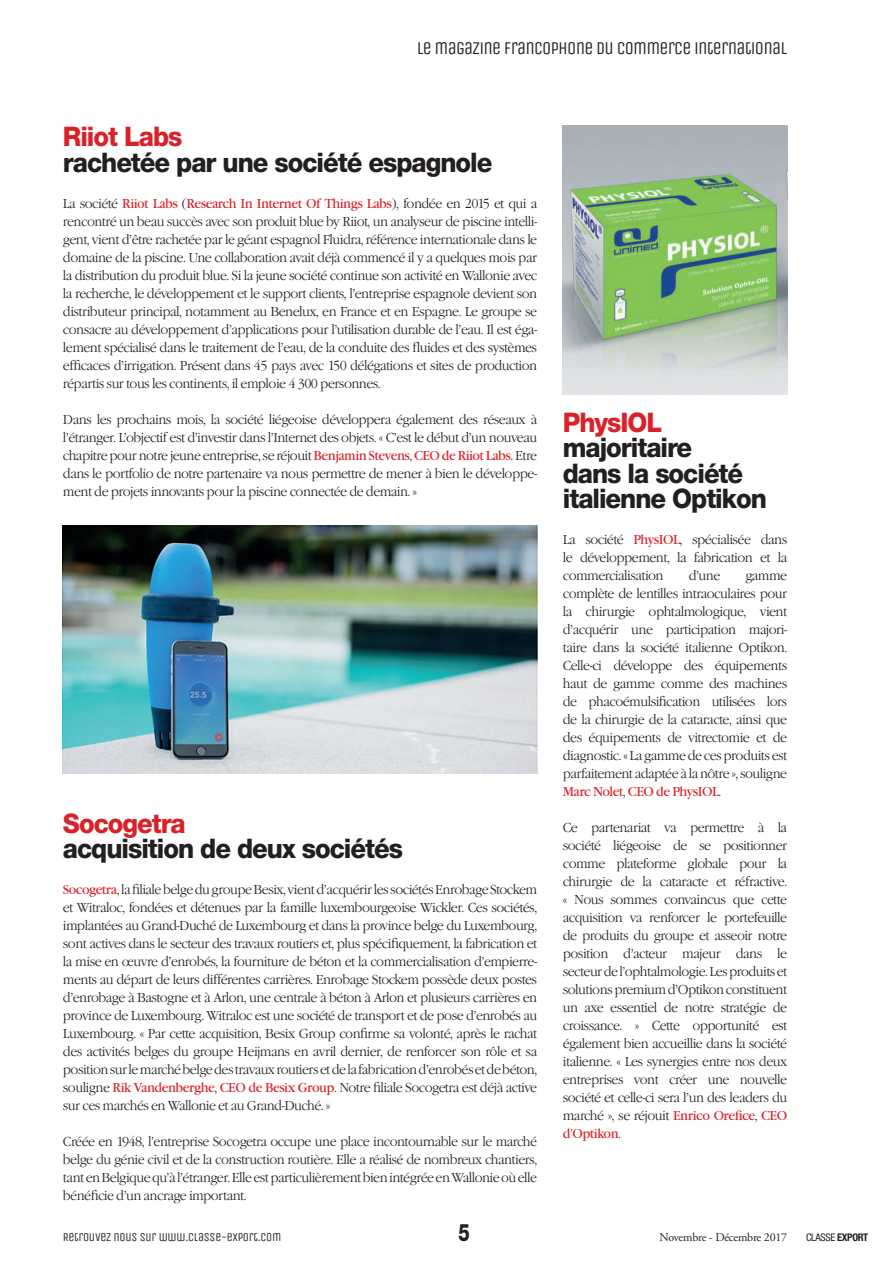
<style>
.page{position:relative;width:893px;height:1263px;background:#fff}
.page>*{position:absolute;margin:0;border:0;box-sizing:border-box;transform-origin:0 0}
.t1{font:800 27px/25.5px "Helvetica Neue";letter-spacing:-.04em;color:#231f20;scale:.95 1}
.t2{font:800 27px "Helvetica Neue";letter-spacing:-.04em;color:#da2128;scale:.95 1}
.t3{font:800 24px "Helvetica Neue";color:#231f20;scale:.75 1}
.t4{font:18px "Unica One";letter-spacing:-.04em;color:#231f20}
.t5{font:300 13.5px/18px "Garamond Itc T";letter-spacing:-.04em;color:#231f20;text-align:justify;scale:.95 1}
.t6{font:12px "Unica One";letter-spacing:-.02em;color:#231f20}
.t7{font:12px "Adobe Garamond";letter-spacing:-.02em;color:#231f20}
.t8{font:condensed 10.5px "Helvetica Neue";letter-spacing:-.03em;color:#231f20}
.s1{font-weight:400;color:#da2128}
.s2{font-weight:700}
</style>
<div class="page">
<img style="left:63px;top:526px;width:474px;height:247px">
<img style="left:563px;top:125px;width:224px;height:269px">
<h3 class="t4" style="left:417px;top:38px;width:372px">LE MAGAZINE FRANCOPHONE DU COMMERCE INTERNATIONAL</h3>
<h1 class="t2" style="left:63px;top:120px;width:127px">Riiot Labs</h1>
<h1 class="t1" style="left:63px;top:149px;width:453px">rachetée par une société espagnole</h1>
<p class="t5" style="left:63px;top:194px;width:501px">La société <span class="s1">Riiot Labs</span> (<span class="s1">Research In Internet Of Things Labs</span>), fondée en 2015 et qui a rencontré un beau succès avec son produit blue by Riiot, un analyseur de piscine intelli&shy;gent, vient d’être rachetée par le géant espagnol Fluidra, référence internationale dans le domaine de la piscine. Une collaboration avait déjà commencé il y a quelques mois par la distribution du produit blue. Si la jeune société continue son activité en Wallonie avec la recherche, le développement et le support clients, l’entreprise espagnole devient son distributeur principal, notamment au Benelux, en France et en Espagne. Le groupe se consacre au développement d’applications pour l’utilisation durable de l’eau. Il est éga&shy;lement spécialisé dans le traitement de l’eau, de la conduite des fluides et des systèmes efficaces d’irrigation. Présent dans 45 pays avec 150 délégations et sites de production répartis sur tous les continents, il emploie 4 300 personnes.</p>
<p class="t5" style="left:63px;top:410px;width:501px">Dans les prochains mois, la société liégeoise développera également des réseaux à l’étranger. L’objectif est d’investir dans l’Internet des objets. « C’est le début d’un nouveau chapitre pour notre jeune entreprise, se réjouit <span class="s1">Benjamin Stevens</span>, <span class="s1">CEO de Riiot Labs</span>. Etre dans le portfolio de notre partenaire va nous permettre de mener à bien le développe&shy;ment de projets innovants pour la piscine connectée de demain. »</p>
<h1 class="t2" style="left:63px;top:807px;width:131px">Socogetra</h1>
<h1 class="t1" style="left:63px;top:835px;width:359px">acquisition de deux sociétés</h1>
<p class="t5" style="left:63px;top:880px;width:501px"><span class="s1">Socogetra</span>, la filiale belge du groupe Besix, vient d’acquérir les sociétés Enrobage Stockem et Witraloc, fondées et détenues par la famille luxembourgeoise Wickler. Ces sociétés, implantées au Grand-Duché de Luxembourg et dans la province belge du Luxembourg, sont actives dans le secteur des travaux routiers et, plus spécifiquement, la fabrication et la mise en œuvre d’enrobés, la fourniture de béton et la commercialisation d’empierre&shy;ments au départ de leurs différentes carrières. Enrobage Stockem possède deux postes d’enrobage à Bastogne et à Arlon, une centrale à béton à Arlon et plusieurs carrières en province de Luxembourg. Witraloc est une société de transport et de pose d’enrobés au Luxembourg. « Par cette acquisition, Besix Group confirme sa volonté, après le rachat des activités belges du groupe Heijmans en avril dernier, de renforcer son rôle et sa position sur le marché belge des travaux routiers et de la fabrication d’enrobés et de béton, souligne <span class="s1">Rik Vandenberghe</span>, <span class="s1">CEO de Besix Group</span>. Notre filiale Socogetra est déjà active sur ces marchés en Wallonie et au Grand-Duché. »</p>
<p class="t5" style="left:63px;top:1132px;width:501px">Créée en 1948, l’entreprise Socogetra occupe une place incontournable sur le marché belge du génie civil et de la construction routière. Elle a réalisé de nombreux chantiers, tant en Belgique qu’à l’étranger. Elle est particulièrement bien intégrée en Wallonie où elle bénéficie d’un ancrage important.</p>
<h1 class="t2" style="left:563px;top:406px;width:106px">PhysIOL</h1>
<h1 class="t1" style="left:563px;top:435px;width:216px">majoritaire<br>dans la société italienne Optikon</h1>
<p class="t5" style="left:563px;top:531px;width:238px">La société <span class="s1">PhysIOL</span>, spécialisée dans le développement, la fabrication et la commercialisation</p>
<p class="t5" style="left:689px;top:567px;width:35px">d’une</p>
<p class="t5" style="left:563px;top:567px;width:238px;text-indent:182px">gamme complète de lentilles intraoculaires pour la chirurgie ophtalmologique, vient d’acquérir une participation majori&shy;taire dans la société italienne Optikon.<br>Celle-ci développe des équipements haut de gamme comme des machines de phacoémulsification utilisées lors de la chirurgie de la cataracte, ainsi que des équipements de vitrectomie et de diagnostic. « La gamme de ces produits est parfaitement adaptée à la nôtre », souligne <span class="s1">Marc Nolet</span>, <span class="s1">CEO de PhysIOL</span>.</p>
<p class="t5" style="left:563px;top:819px;width:238px">Ce partenariat va permettre à la société liégeoise de se positionner comme plateforme globale pour la chirurgie de la cataracte et réfractive. « Nous sommes convaincus que cette acquisition va renforcer le portefeuille de produits du groupe et asseoir notre position d’acteur majeur dans le secteur de l’ophtalmologie. Les produits et solutions premium d’Optikon constituent un axe essentiel de notre stratégie de croissance. » Cette opportunité est également bien accueillie dans la société italienne. « Les synergies entre nos deux entreprises vont créer une nouvelle société et celle-ci sera l’un des leaders du marché », se réjouit <span class="s1">Enrico Orefice</span>, <span class="s1">CEO d’Optikon</span>.</p>
<p class="t6" style="left:63px;top:1230px;width:220px">RETROUVEZ NOUS SUR WWW.CLASSE-EXPORT.COM</p>
<h2 class="t3" style="left:458px;top:1218px;width:17px">5</h2>
<p class="t8" style="left:806px;top:1231px;width:64px">CLASSE <span class="s2">EXPORT</span></p>
<p class="t7" style="left:659px;top:1231px;width:129px">Novembre - Décembre 2017</p>
</div>
